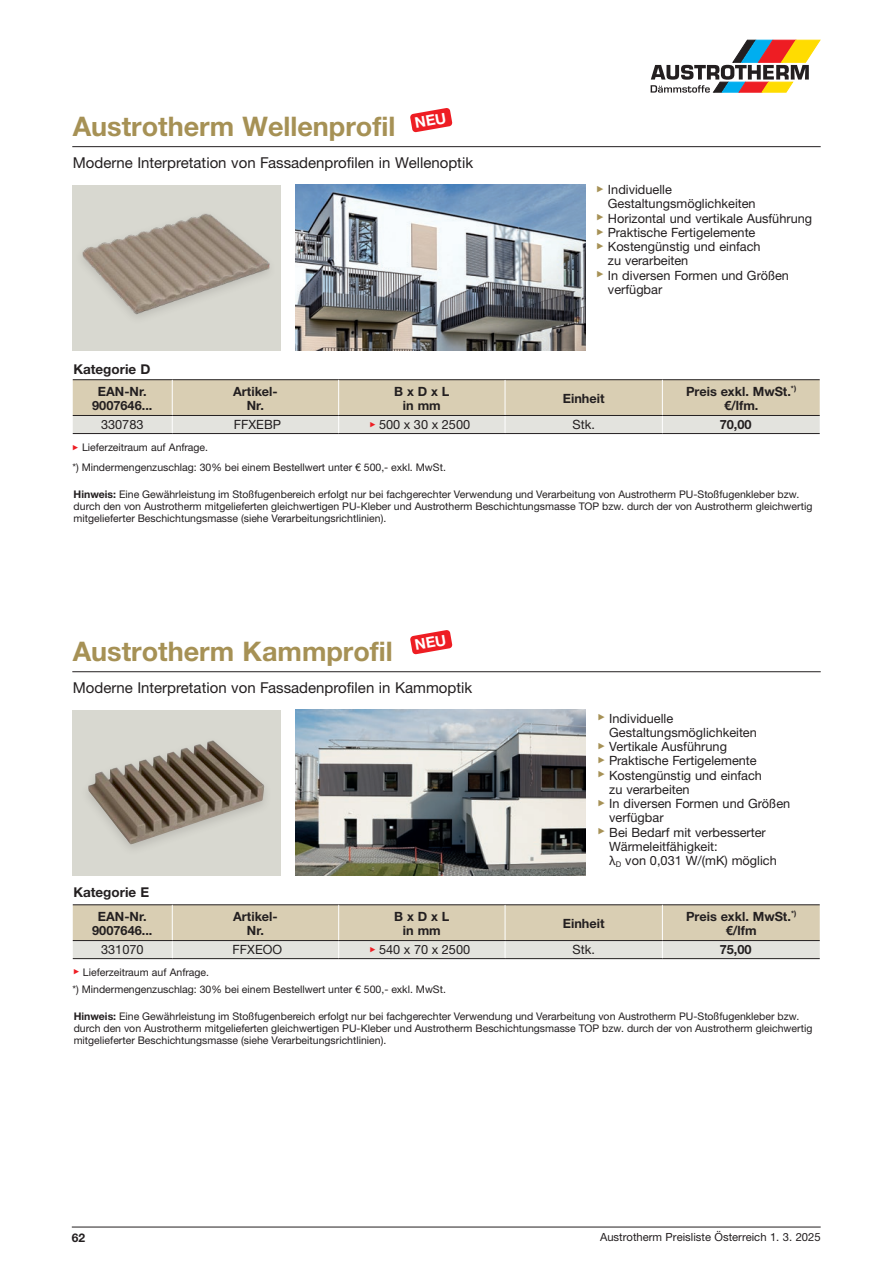
<style>
.page{position:relative;width:893px;height:1263px;background:#fff}
.page>*{position:absolute;margin:0;border:0;box-sizing:border-box;transform-origin:0 0}
.t1{font:700 27px "Helvetica Neue LTW1 G";color:#a69155}
.t2{font:15px "Helvetica Neue LTW1 G";color:#231f20}
.t3{font:700 13.5px "Helvetica Neue LTW1 G";color:#231f20}
.Copy{font:12.75px/14.2px "Helvetica Neue LTW1 G";color:#231f20}
.t4{font:700 12.75px "Helvetica Neue LTW1 G";color:#231f20}
.t5{font:700 12px "Helvetica Neue LTW1 G";color:#231f20}
.t6{font:11.25px "Helvetica Neue LTW1 G";color:#231f20}
.t7{font:10.5px/12px "Helvetica Neue LTW1 G";color:#231f20}
.s1{font-family:"Scala Sans Pro";font-size:10.5px;color:#ee1d23}
.s2{font-family:"Scala Sans Pro";color:#ee1d23}
.s3{font-weight:700}
</style>
<div class="page">
<hr style="left:72px;top:1227px;width:749px;height:1px;background:#231f20">
<svg style="left:651px;top:40px;width:170px;height:53px"></svg>
<hr style="left:73px;top:379px;width:99px;height:1px;background:#231f20">
<hr style="left:172px;top:379px;width:167px;height:1px;background:#231f20">
<hr style="left:339px;top:379px;width:166px;height:1px;background:#231f20">
<hr style="left:505px;top:379px;width:157px;height:1px;background:#231f20">
<hr style="left:662px;top:379px;width:158px;height:1px;background:#231f20">
<svg style="left:73px;top:380px;width:747px;height:53px;background:#dbd4c1"></svg>
<hr style="left:73px;top:415px;width:99px;height:1px;background:#231f20">
<hr style="left:172px;top:415px;width:167px;height:1px;background:#231f20">
<hr style="left:339px;top:415px;width:166px;height:1px;background:#231f20">
<hr style="left:505px;top:415px;width:157px;height:1px;background:#231f20">
<hr style="left:662px;top:415px;width:158px;height:1px;background:#231f20">
<hr style="left:73px;top:433px;width:99px;height:1px;background:#231f20">
<hr style="left:172px;top:433px;width:167px;height:1px;background:#231f20">
<hr style="left:339px;top:433px;width:166px;height:1px;background:#231f20">
<hr style="left:505px;top:433px;width:157px;height:1px;background:#231f20">
<hr style="left:662px;top:433px;width:158px;height:1px;background:#231f20">
<hr style="left:72px;top:146px;width:749px;height:1px;background:#231f20">
<img style="left:296px;top:185px;width:289px;height:165px">
<img style="left:72px;top:185px;width:209px;height:165px">
<div style="left:72px;top:710px;width:209px;height:165px;background:#d8d8d0"></div>
<div style="left:79px;top:736px;width:194px;height:121px;background:#231f20;opacity:.15"></div>
<img style="left:187px;top:740px;width:25px;height:13px">
<hr style="left:73px;top:904px;width:99px;height:1px;background:#231f20">
<hr style="left:172px;top:904px;width:167px;height:1px;background:#231f20">
<hr style="left:339px;top:904px;width:166px;height:1px;background:#231f20">
<hr style="left:505px;top:904px;width:157px;height:1px;background:#231f20">
<hr style="left:662px;top:904px;width:158px;height:1px;background:#231f20">
<svg style="left:73px;top:905px;width:747px;height:53px;background:#dbd4c0"></svg>
<hr style="left:73px;top:940px;width:99px;height:1px;background:#231f20">
<hr style="left:172px;top:940px;width:167px;height:1px;background:#231f20">
<hr style="left:339px;top:940px;width:166px;height:1px;background:#231f20">
<hr style="left:505px;top:940px;width:157px;height:1px;background:#231f20">
<hr style="left:662px;top:940px;width:158px;height:1px;background:#231f20">
<hr style="left:73px;top:958px;width:99px;height:1px;background:#231f20">
<hr style="left:172px;top:958px;width:167px;height:1px;background:#231f20">
<hr style="left:339px;top:958px;width:166px;height:1px;background:#231f20">
<hr style="left:505px;top:958px;width:157px;height:1px;background:#231f20">
<hr style="left:662px;top:958px;width:158px;height:1px;background:#231f20">
<hr style="left:72px;top:671px;width:749px;height:1px;background:#231f20">
<img style="left:296px;top:710px;width:289px;height:165px">
<svg style="left:410px;top:108px;width:42px;height:24px"></svg>
<svg style="left:410px;top:630px;width:42px;height:24px"></svg>
<p class="t1" style="left:73px;top:110px;width:324px">Austrotherm Wellenprofil</p>
<p class="t2" style="left:73px;top:154px;width:402px">Moderne Interpretation von Fassadenprofilen in Wellenoptik</p>
<p class="t3" style="left:73px;top:361px;width:79px">Kategorie D</p>
<p class="t4" style="left:98px;top:383px;width:50px">EAN-Nr.</p>
<p class="t4" style="left:92px;top:397px;width:62px">9007646...</p>
<p class="t4" style="left:233px;top:383px;width:46px">Artikel-</p>
<p class="t4" style="left:247px;top:397px;width:19px">Nr.</p>
<p class="t4" style="left:394px;top:383px;width:57px">B x D x L</p>
<p class="t4" style="left:403px;top:397px;width:39px">in mm</p>
<p class="Copy" style="left:608px;top:182px;width:149px;text-indent:-12px"><sup>▸</sup> Individuelle<br>Gestaltungsmöglichkeiten</p>
<p class="Copy" style="left:596px;top:211px;width:218px"><sup>▸</sup> Horizontal und vertikale Ausführung</p>
<p class="Copy" style="left:596px;top:225px;width:161px"><sup>▸</sup> Praktische Fertigelemente</p>
<p class="Copy" style="left:608px;top:239px;width:154px;text-indent:-12px"><sup>▸</sup> Kostengünstig und einfach zu verarbeiten</p>
<p class="Copy" style="left:608px;top:268px;width:183px;text-indent:-12px"><sup>▸</sup> In diversen Formen und Größen verfügbar</p>
<p class="t4" style="left:563px;top:390px;width:43px">Einheit</p>
<p class="t4" style="left:686px;top:383px;width:111px">Preis exkl. MwSt.<sup>*)</sup></p>
<p class="t4" style="left:724px;top:397px;width:36px">€/lfm.</p>
<p class="Copy" style="left:101px;top:417px;width:44px">330783</p>
<p class="Copy" style="left:234px;top:417px;width:49px">FFXEBP</p>
<p class="Copy" style="left:370px;top:417px;width:102px"><span class="s1">▸</span> 500 x 30 x 2500</p>
<p class="Copy" style="left:572px;top:417px;width:24px">Stk.</p>
<p class="t4" style="left:720px;top:416px;width:33px">70,00</p>
<p class="t7" style="left:72px;top:442px;width:137px"><span class="s2">▸</span> Lieferzeitraum auf Anfrage.</p>
<p class="t7" style="left:72px;top:461px;width:375px">*) Mindermengenzuschlag: 30% bei einem Bestellwert unter € 500,- exkl. MwSt.</p>
<p class="t7" style="left:74px;top:488px;width:740px"><span class="s3">Hinweis:</span> Eine Gewährleistung im Stoßfugenbereich erfolgt nur bei fachgerechter Verwendung und Verarbeitung von Austrotherm PU-Stoßfugenkleber bzw. durch den von Austrotherm mitgelieferten gleichwertigen PU-Kleber und Austrotherm Beschichtungsmasse TOP bzw. durch der von Austrotherm gleichwertig mitgelieferter Beschichtungsmasse (siehe Verarbeitungsrichtlinien).</p>
<p class="t1" style="left:73px;top:635px;width:322px">Austrotherm Kammprofil</p>
<p class="t2" style="left:73px;top:679px;width:401px">Moderne Interpretation von Fassadenprofilen in Kammoptik</p>
<p class="t3" style="left:73px;top:884px;width:77px">Kategorie E</p>
<p class="t4" style="left:98px;top:908px;width:50px">EAN-Nr.</p>
<p class="t4" style="left:92px;top:922px;width:62px">9007646...</p>
<p class="t4" style="left:233px;top:908px;width:46px">Artikel-</p>
<p class="t4" style="left:247px;top:922px;width:19px">Nr.</p>
<p class="t4" style="left:394px;top:908px;width:57px">B x D x L</p>
<p class="t4" style="left:403px;top:922px;width:39px">in mm</p>
<p class="Copy" style="left:609px;top:711px;width:149px;text-indent:-12px"><sup>▸</sup> Individuelle<br>Gestaltungsmöglichkeiten</p>
<p class="Copy" style="left:597px;top:739px;width:131px"><sup>▸</sup> Vertikale Ausführung</p>
<p class="Copy" style="left:597px;top:753px;width:161px"><sup>▸</sup> Praktische Fertigelemente</p>
<p class="Copy" style="left:609px;top:768px;width:154px;text-indent:-12px"><sup>▸</sup> Kostengünstig und einfach zu verarbeiten</p>
<p class="Copy" style="left:609px;top:796px;width:183px;text-indent:-12px"><sup>▸</sup> In diversen Formen und Größen verfügbar</p>
<p class="Copy" style="left:609px;top:825px;width:169px;text-indent:-12px"><sup>▸</sup> Bei Bedarf mit verbesserter<br>Wärmeleitfähigkeit:<br>λ<sub>D</sub> von 0,031 W/(mK) möglich</p>
<p class="t4" style="left:563px;top:915px;width:43px">Einheit</p>
<p class="t4" style="left:686px;top:908px;width:111px">Preis exkl. MwSt.<sup>*)</sup></p>
<p class="t4" style="left:726px;top:922px;width:32px">€/lfm</p>
<p class="Copy" style="left:101px;top:942px;width:44px">331070</p>
<p class="Copy" style="left:233px;top:942px;width:51px">FFXEOO</p>
<p class="Copy" style="left:370px;top:942px;width:102px"><span class="s1">▸</span> 540 x 70 x 2500</p>
<p class="Copy" style="left:572px;top:942px;width:24px">Stk.</p>
<p class="t4" style="left:720px;top:941px;width:33px">75,00</p>
<p class="t7" style="left:73px;top:966px;width:137px"><span class="s2">▸</span> Lieferzeitraum auf Anfrage.</p>
<p class="t7" style="left:72px;top:983px;width:375px">*) Mindermengenzuschlag: 30% bei einem Bestellwert unter € 500,- exkl. MwSt.</p>
<p class="t7" style="left:74px;top:1010px;width:740px"><span class="s3">Hinweis:</span> Eine Gewährleistung im Stoßfugenbereich erfolgt nur bei fachgerechter Verwendung und Verarbeitung von Austrotherm PU-Stoßfugenkleber bzw. durch den von Austrotherm mitgelieferten gleichwertigen PU-Kleber und Austrotherm Beschichtungsmasse TOP bzw. durch der von Austrotherm gleichwertig mitgelieferter Beschichtungsmasse (siehe Verarbeitungsrichtlinien).</p>
<p class="t5" style="left:72px;top:1230px;width:15px">62</p>
<p class="t6" style="left:600px;top:1230px;width:222px">Austrotherm Preisliste Österreich 1. 3. 2025</p>
</div>
